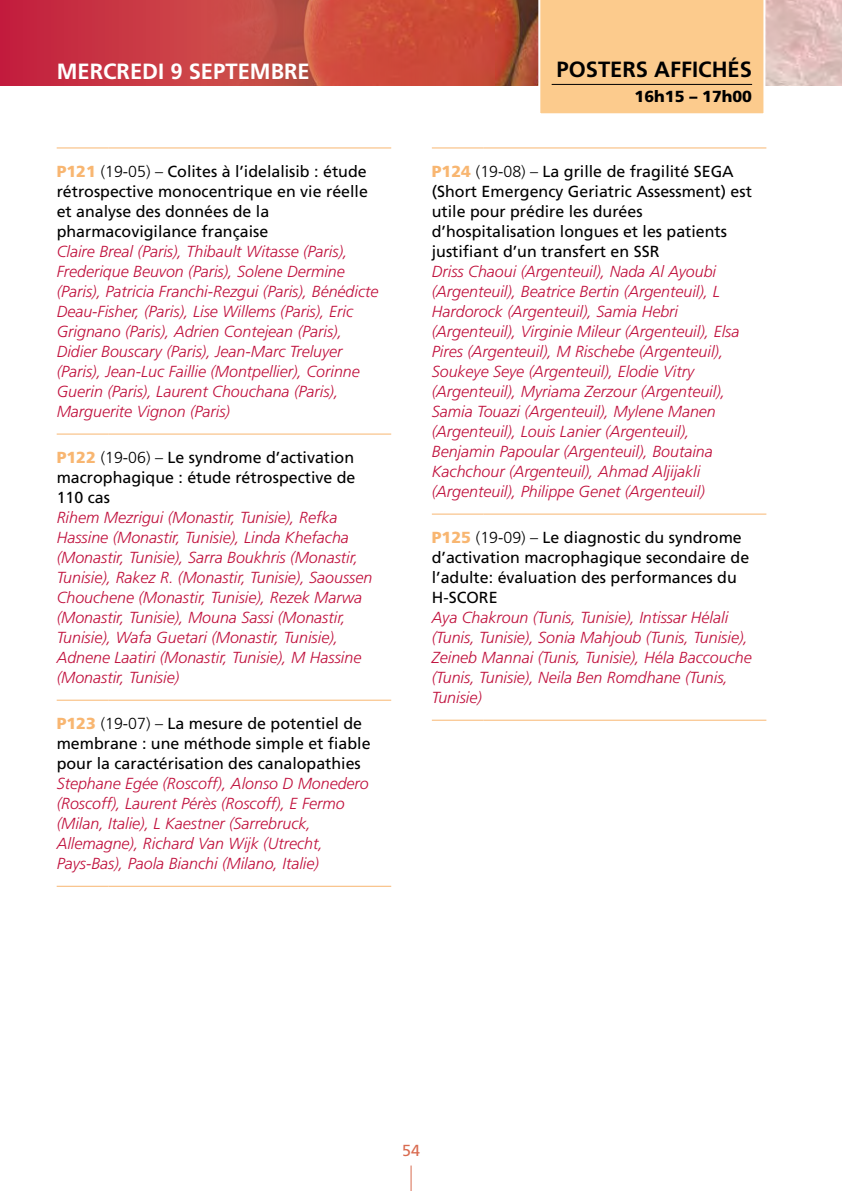
<style>
.page{position:relative;width:842px;height:1191px;background:#fff}
.page>*{position:absolute;margin:0;border:0;box-sizing:border-box;transform-origin:0 0}
.t1{font:700 22px "Frutiger LT Std";color:#fff}
.t2{font:700 22px "Frutiger LT Std";color:#000}
.t3{font:italic 300 16px/20px "Frutiger LT Std";color:#c0103c}
.t4{font:16px/20px "Frutiger LT Std";color:#000}
.t5{font:900 16px "Frutiger LT Std";color:#000}
.t6{font:16px "Frutiger LT Std";color:#d96b50}
.s1{font-weight:900;color:#f8b671}
.s2{font-weight:300}
</style>
<div class="page">
<svg style="left:411px;top:1165px;width:1px;height:26px"></svg>
<svg style="left:0;top:0;width:842px;height:85px;background:#c8524f"></svg>
<hr style="left:57px;top:147px;width:51px;height:1px;background:#f8b671">
<hr style="left:108px;top:147px;width:283px;height:1px;background:#f8b671">
<hr style="left:57px;top:433px;width:51px;height:1px;background:#f8b671">
<hr style="left:108px;top:433px;width:283px;height:1px;background:#f8b671">
<hr style="left:57px;top:699px;width:51px;height:1px;background:#f8b671">
<hr style="left:108px;top:699px;width:283px;height:1px;background:#f8b671">
<hr style="left:57px;top:885px;width:51px;height:1px;background:#f8b671">
<hr style="left:108px;top:885px;width:283px;height:1px;background:#f8b671">
<hr style="left:432px;top:147px;width:51px;height:1px;background:#f8b671">
<hr style="left:483px;top:147px;width:283px;height:1px;background:#f8b671">
<hr style="left:432px;top:513px;width:51px;height:1px;background:#f8b671">
<hr style="left:483px;top:513px;width:283px;height:1px;background:#f8b671">
<hr style="left:432px;top:719px;width:51px;height:1px;background:#f8b671">
<hr style="left:483px;top:719px;width:283px;height:1px;background:#f8b671">
<div style="left:538px;top:0;width:227px;height:114px;background:#fccb8d"></div>
<h1 class="t1" style="left:57px;top:59px;width:255px">MERCREDI 9 SEPTEMBRE</h1>
<p class="t4" style="left:57px;top:161px;width:313px"><span class="s1">P121</span> <span class="s2">(19-05) –</span> Colites à l’idelalisib : étude rétrospective monocentrique en vie réelle et analyse des données de la pharmacovigilance française</p>
<p class="t3" style="left:57px;top:242px;width:323px">Claire Breal (Paris), Thibault Witasse (Paris), Frederique Beuvon (Paris), Solene Dermine (Paris), Patricia Franchi-Rezgui (Paris), Bénédicte Deau-Fisher, (Paris), Lise Willems (Paris), Eric Grignano (Paris), Adrien Contejean (Paris), Didier Bouscary (Paris), Jean-Marc Treluyer (Paris), Jean-Luc Faillie (Montpellier), Corinne Guerin (Paris), Laurent Chouchana (Paris), Marguerite Vignon (Paris)</p>
<p class="t4" style="left:57px;top:447px;width:300px;text-align:justify"><span class="s1">P122</span> <span class="s2">(19-06) –</span> Le syndrome d’activation macrophagique : étude rétrospective de 110 cas</p>
<p class="t3" style="left:57px;top:508px;width:317px">Rihem Mezrigui (Monastir, Tunisie), Refka Hassine (Monastir, Tunisie), Linda Khefacha (Monastir, Tunisie), Sarra Boukhris (Monastir, Tunisie), Rakez R. (Monastir, Tunisie), Saoussen Chouchene (Monastir, Tunisie), Rezek Marwa (Monastir, Tunisie), Mouna Sassi (Monastir, Tunisie), Wafa Guetari (Monastir, Tunisie), Adnene Laatiri (Monastir, Tunisie), M Hassine (Monastir, Tunisie)</p>
<p class="t4" style="left:57px;top:713px;width:315px"><span class="s1">P123</span> <span class="s2">(19-07) –</span> La mesure de potentiel de membrane : une méthode simple et fiable pour la caractérisation des canalopathies</p>
<p class="t3" style="left:57px;top:774px;width:314px">Stephane Egée (Roscoff), Alonso D Monedero (Roscoff), Laurent Pérès (Roscoff), E Fermo (Milan, Italie), L Kaestner (Sarrebruck, Allemagne), Richard Van Wijk (Utrecht, Pays-Bas), Paola Bianchi (Milano, Italie)</p>
<h1 class="t2" style="left:556px;top:56px;width:197px">POSTERS AFFICHÉS</h1>
<p class="t5" style="left:635px;top:87px;width:119px">16h15 – 17h00</p>
<p class="t4" style="left:432px;top:161px;width:322px"><span class="s1">P124</span> <span class="s2">(19-08) –</span> La grille de fragilité SEGA (Short Emergency Geriatric Assessment) est utile pour prédire les durées d’hospitalisation longues et les patients justifiant d’un transfert en SSR</p>
<p class="t3" style="left:432px;top:262px;width:309px">Driss Chaoui (Argenteuil), Nada Al Ayoubi (Argenteuil), Beatrice Bertin (Argenteuil), L Hardorock (Argenteuil), Samia Hebri (Argenteuil), Virginie Mileur (Argenteuil), Elsa Pires (Argenteuil), M Rischebe (Argenteuil), Soukeye Seye (Argenteuil), Elodie Vitry (Argenteuil), Myriama Zerzour (Argenteuil), Samia Touazi (Argenteuil), Mylene Manen (Argenteuil), Louis Lanier (Argenteuil), Benjamin Papoular (Argenteuil), Boutaina Kachchour (Argenteuil), Ahmad Aljijakli (Argenteuil), Philippe Genet (Argenteuil)</p>
<p class="t4" style="left:432px;top:527px;width:319px"><span class="s1">P125</span> <span class="s2">(19-09) –</span> Le diagnostic du syndrome d’activation macrophagique secondaire de l’adulte: évaluation des performances du H-SCORE</p>
<p class="t3" style="left:432px;top:608px;width:321px">Aya Chakroun (Tunis, Tunisie), Intissar Hélali (Tunis, Tunisie), Sonia Mahjoub (Tunis, Tunisie), Zeineb Mannai (Tunis, Tunisie), Héla Baccouche (Tunis, Tunisie), Neila Ben Romdhane (Tunis, Tunisie)</p>
<p class="t6" style="left:402px;top:1141px;width:19px">54</p>
</div>
